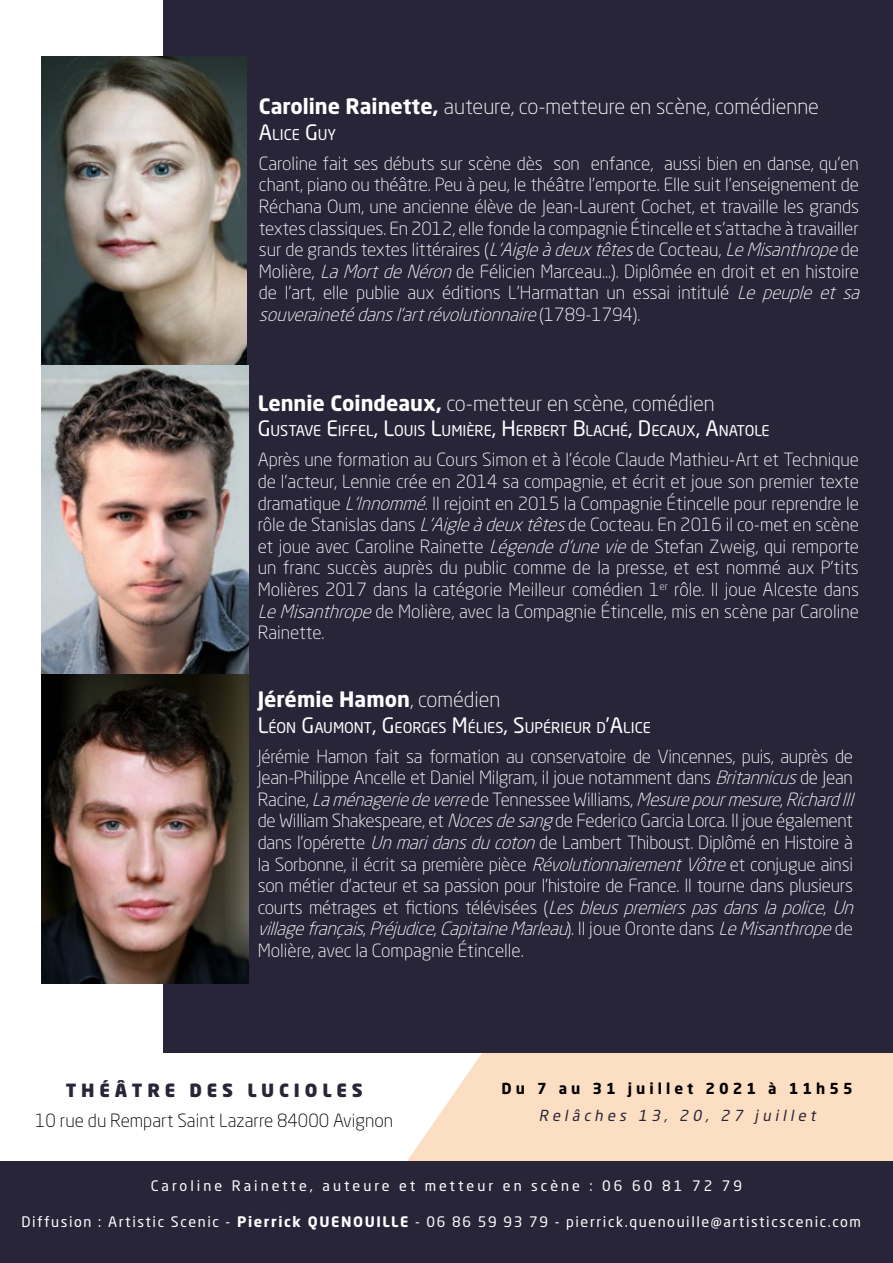
<style>
.page{position:relative;width:893px;height:1263px;background:#fff}
.page>*{position:absolute;margin:0;border:0;box-sizing:border-box;transform-origin:0 0}
.t1{font:300 21px "Neo Sans Std";color:#fff}
.t2{font:700 21px "Neo Sans Std";color:#fff}
.t3{font:300 18px/21.6px "Neo Sans Std";letter-spacing:-.015em;color:#fff}
.t4{font:300 18px "Neo Sans Std";color:#000}
.t5{font:900 18px "Neo Sans Std";letter-spacing:.27em;color:#282538}
.t6{font:700 15px "Neo Sans Std";letter-spacing:.27em;color:#000}
.t7{font:italic 15px "Neo Sans Std";color:#282538}
.t8{font:14.7px "Neo Sans Std";color:#fff}
.t9{font:14.4px "Neo Sans Std";letter-spacing:.11em;color:#fff}
.t10{font:14.4px "Neo Sans Std";letter-spacing:.21em;color:#fff}
.s1{font-weight:700}
.s2{font-size:21px}
.s3{font-style:italic}
.s4{font-weight:300}
</style>
<div class="page">
<svg style="left:179px;top:1052px;width:714px;height:110px;fill:#fcdec3"></svg>
<div style="left:164px;top:0;width:729px;height:1052px;background:#282539"></div>
<img style="left:41px;top:57px;width:205px;height:309px">
<img style="left:41px;top:366px;width:207px;height:309px">
<img style="left:41px;top:675px;width:207px;height:308px">
<div style="left:0;top:1162px;width:893px;height:101px;background:#282538"></div>
<p class="t1" style="left:259px;top:94px;width:562px"><span class="s1">Caroline Rainette,</span> auteure, co-metteure en scène, comédienne</p>
<p class="t8" style="left:259px;top:125px;width:79px"><span class="s2">A</span>LICE <span class="s2">G</span>UY</p>
<p class="t3" style="left:259px;top:152px;width:607px">Caroline fait ses débuts sur scène dès son enfance, aussi bien en danse, qu’en chant, piano ou théâtre. Peu à peu, le théâtre l’emporte. Elle suit l’enseignement de Réchana Oum, une ancienne élève de Jean-Laurent Cochet, et travaille les grands textes classiques. En 2012, elle fonde la compagnie Étincelle et s’attache à travailler sur de grands textes littéraires (<span class="s3">L’Aigleàdeuxtêtes</span>de Cocteau, <span class="s3">LeMisanthrope</span>de Molière, <span class="s3">LaMortdeNéron</span>de Félicien Marceau…). Diplômée en droit et en histoire de l’art, elle publie aux éditions L’Harmattan un essai intitulé <span class="s3">Le peuple et sa souverainetédansl’artrévolutionnaire</span>( 1 7 8 9 - 1 7 9 4 ) .</p>
<p class="t1" style="left:258px;top:391px;width:458px"><span class="s1">Lennie Coindeaux,</span> co-metteur en scène, comédien</p>
<p class="t8" style="left:258px;top:422px;width:513px"><span class="s2">G</span>USTAVE <span class="s2">E</span> IFFEL<span class="s2">, L</span>OUIS <span class="s2">L</span>UMIÈRE<span class="s2">, H</span>ERBERT <span class="s2">B</span>LACH É<span class="s2">, D</span>ECAUX<span class="s2">, A</span>NATOLE</p>
<p class="t3" style="left:258px;top:449px;width:603px;text-align:justify">Après une formation au Cours Simon et à l’école Claude Mathieu-Art et Technique de l’acteur, Lennie crée en 2014 sa compagnie, et écrit et joue son premier texte dramatique <span class="s3">L’Innommé</span>. Il rejoint en 2015 la Compagnie Étincelle pour reprendre le rôle de Stanislas dans <span class="s3">L’Aigleàdeuxtêtes</span>de Cocteau. En 2016 il co-met en scène et joue avec Caroline Rainette <span class="s3">Légended’unevie</span>de Stefan Zweig, qui remporte un franc succès auprès du public comme de la presse, et est nommé aux P’tits Molières 2017 dans la catégorie Meilleur comédien 1<sup>er</sup> rôle. Il joue Alceste dans <span class="s3">LeMisanthrope</span>de Molière, avec la Compagnie Étincelle, mis en scène par Caroline Rainette.</p>
<p class="t2" style="left:258px;top:686px;width:244px">Jérémie Hamon<span class="s4">, comédien</span></p>
<p class="t8" style="left:258px;top:718px;width:395px"><span class="s2">L</span>ÉON <span class="s2">G</span>AUMONT<span class="s2">, G</span>EORGES <span class="s2">M</span> ÉLIES<span class="s2">, S</span>UPÉRIEUR D<span class="s2">’A</span>LICE</p>
<p class="t3" style="left:258px;top:745px;width:602px">Jérémie Hamon fait sa formation au conservatoire de Vincennes, puis, auprès de Jean-Philippe Ancelle et Daniel Milgram, il joue notamment dans <span class="s3">Britannicus</span>de Jean R a c i n e , <span class="s3">Laménageriedeverre</span>d e Te n n e s s e e W i l l i a m s , <span class="s3">Mesurepourmesure</span>, <span class="s3">RichardIII </span>de William Shakespeare, et <span class="s3">Nocesdesang</span>de Federico Garcia Lorca. Il joue également dans l’opérette <span class="s3">Unmaridansducoton</span>de Lambert Thiboust. Diplômé en Histoire à la Sorbonne, il écrit sa première pièce <span class="s3">RévolutionnairementVôtre</span>et conjugue ainsi son métier d’acteur et sa passion pour l’histoire de France. Il tourne dans plusieurs courts métrages et fictions télévisées (<span class="s3">Lesbleuspremierspasdanslapolice</span>, <span class="s3">Un villagefrançais</span>, <span class="s3">Préjudice</span>, <span class="s3">CapitaineMarleau</span>) . I l j o u e O r o n t e d a n s <span class="s3">LeMisanthrope</span>d e Molière, avec la Compagnie Étincelle.</p>
<p class="t5" style="left:66px;top:1078px;width:299px">THÉÂTRE DES LUCIOLES</p>
<p class="t4" style="left:35px;top:1109px;width:360px">10 rue du Rempart Saint Lazarre 84000 Avignon</p>
<p class="t6" style="left:502px;top:1079px;width:353px">Du 7 au 31 juillet 2021 à 11h55</p>
<p class="t7" style="left:539px;top:1106px;width:281px">Relâches 13, 20, 27 juillet</p>
<p class="t10" style="left:151px;top:1177px;width:593px">Caroline Rainette, auteure et metteur en scène : 06 60 81 72 79</p>
<p class="t9" style="left:21px;top:1213px;width:841px">Diffusion : Artistic Scenic - <span class="s1">Pierrick QUENOUILLE</span> - 06 86 59 93 79 - pierrick.quenouille@artisticscenic.com</p>
</div>
